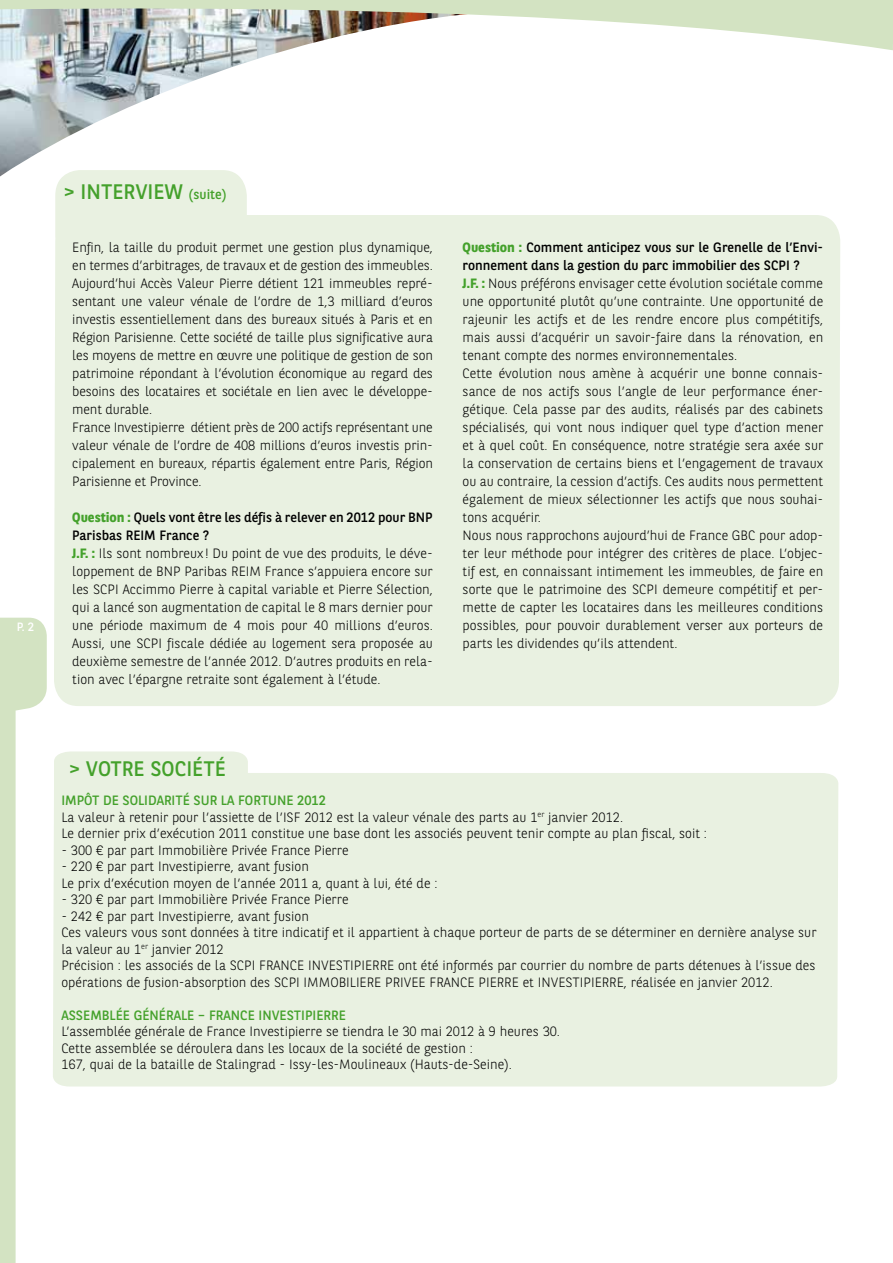
<style>
.page{position:relative;width:893px;height:1263px;background:#fff}
.page>*{position:absolute;margin:0;border:0;box-sizing:border-box;transform-origin:0 0}
.t1{font:21px "BNPP Sans";color:#44a12b}
.t2{font:300 13.5px/18px "BNPP Sans";color:#000}
.t3{font:13.5px "BNPP Sans";color:#44a12b}
.t4{font:12px "BNPP Sans";color:#fff}
.s1{font-size:13.5px}
.s2{font-weight:700;color:#44a12b}
.s3{font-weight:400}
.s4{font-weight:400;color:#44a12b}
</style>
<div class="page">
<svg style="left:0;top:618px;width:47px;height:645px"></svg>
<svg style="left:0;top:1px;width:893px;height:176px"></svg>
<hr style="left:0;top:0;width:893px;height:1px;background:#d3e3c2">
<div style="left:882px;top:0;width:11px;height:44px;background:#d3e3c2"></div>
<div style="left:54px;top:170px;width:786px;height:536px;background:#e9f1e1"></div>
<div style="left:53px;top:751px;width:785px;height:335px;background:#e9f1e1"></div>
<p class="t4" style="left:17px;top:619px;width:19px">P. 2</p>
<h1 class="t1" style="left:64px;top:177px;width:164px">&gt; Intervi ew <span class="s1">(suite)</span></h1>
<p class="t2" style="left:72px;top:238px;width:362px">Enfin, la taille du produit permet une gestion plus dynamique, en termes d’arbitrages, de travaux et de gestion des immeubles.<br>Aujourd’hui Accès Valeur Pierre détient 121 immeubles repré&shy;sentant une valeur vénale de l’ordre de 1,3 milliard d’euros investis essentiellement dans des bureaux situés à Paris et en Région Parisienne. Cette société de taille plus significative aura les moyens de mettre en œuvre une politique de gestion de son patrimoine répondant à l’évolution économique au regard des besoins des locataires et sociétale en lien avec le développe&shy;ment durable.<br>France Investipierre détient près de 200 actifs représentant une valeur vénale de l’ordre de 408 millions d’euros investis prin&shy;cipalement en bureaux, répartis également entre Paris, Région Parisienne et Province.</p>
<p class="t2" style="left:72px;top:508px;width:362px"><span class="s2">Question :</span> <span class="s3">Quels vont être les défis à relever en 2012 pour BNP Parisbas REIM France ?<br></span><span class="s2">J.F. :</span> Ils sont nombreux ! Du point de vue des produits, le déve&shy;loppement de BNP Paribas REIM France s’appuiera encore sur les SCPI Accimmo Pierre à capital variable et Pierre Sélection, qui a lancé son augmentation de capital le 8 mars dernier pour une période maximum de 4 mois pour 40 millions d’euros.<br>Aussi, une SCPI fiscale dédiée au logement sera proposée au deuxième semestre de l’année 2012. D’autres produits en rela&shy;tion avec l’épargne retraite sont également à l’étude.</p>
<p class="t2" style="left:463px;top:238px;width:362px"><span class="s2">Question :</span> <span class="s3">Comment anticipez vous sur le Grenelle de l’Envi&shy;ronnement dans la gestion du parc immobilier des SCPI ?<br></span><span class="s2">J.F. :</span> Nous préférons envisager cette évolution sociétale comme une opportunité plutôt qu’une contrainte. Une opportunité de rajeunir les actifs et de les rendre encore plus compétitifs, mais aussi d’acquérir un savoir-faire dans la rénovation, en tenant compte des normes environnementales.<br>Cette évolution nous amène à acquérir une bonne connais&shy;sance de nos actifs sous l’angle de leur performance éner&shy;gétique. Cela passe par des audits, réalisés par des cabinets spécialisés, qui vont nous indiquer quel type d’action mener et à quel coût. En conséquence, notre stratégie sera axée sur la conservation de certains biens et l’engagement de travaux ou au contraire, la cession d’actifs. Ces audits nous permettent également de mieux sélectionner les actifs que nous souhai&shy;tons acquérir.<br>Nous nous rapprochons aujourd’hui de France GBC pour adop&shy;ter leur méthode pour intégrer des critères de place. L’objec&shy;tif est, en connaissant intimement les immeubles, de faire en sorte que le patrimoine des SCPI demeure compétitif et per&shy;mette de capter les locataires dans les meilleures conditions possibles, pour pouvoir durablement verser aux porteurs de parts les dividendes qu’ils attendent.</p>
<h1 class="t1" style="left:69px;top:755px;width:155px">&gt; VOTRE SOCIÉTÉ</h1>
<p class="t2" style="left:61px;top:792px;width:647px;line-height:16.5px"><span class="s4">IMPÔT DE SOLIDARITÉ SUR LA FORTUNE 2012<br></span>La valeur à retenir pour l’assiette de l’ISF 2012 est la valeur vénale des parts au 1<sup>er</sup> janvier 2012.<br>Le dernier prix d’exécution 2011 constitue une base dont les associés peuvent tenir compte au plan fiscal, soit :</p>
<p class="t2" style="left:61px;top:840px;width:289px">- 300 € par part Immobilière Privée France Pierre</p>
<p class="t2" style="left:61px;top:858px;width:378px;line-height:16.5px">- 220 € par part Investipierre, avant fusion<br>Le prix d’exécution moyen de l’année 2011 a, quant à lui, été de :</p>
<p class="t2" style="left:61px;top:890px;width:289px">- 320 € par part Immobilière Privée France Pierre</p>
<p class="t2" style="left:61px;top:907px;width:757px;line-height:16.5px">- 242 € par part Investipierre, avant fusion<br>Ces valeurs vous sont données à titre indicatif et il appartient à chaque porteur de parts de se déterminer en dernière analyse sur la valeur au 1<sup>er</sup> janvier 2012<br>Précision : les associés de la SCPI France</p>
<p class="t2" style="left:61px;top:957px;width:756px;line-height:16.5px;text-indent:247px">INVESTIPIERRE ont été informés par courrier du nombre de parts détenues à l’issue des opérations de fusion-absorption des SCPI IMMOBILIERE PRIVEE FRANCE PIERRE et INVESTIPIERRE, réalisée en janvier 2012.</p>
<p class="t3" style="left:61px;top:1006px;width:284px">ASSEM BLÉE GÉNÉRALE – FRANCE INVESTIPIERRE</p>
<p class="t2" style="left:61px;top:1023px;width:500px;line-height:16.5px">L’assemblée générale de France Investipierre se tiendra le 30 mai 2012 à 9 heures 30.<br>Cette assemblée se déroulera dans les locaux de la société de gestion :<br>167, quai de la bataille de Stalingrad - Issy-les-Moulineaux (Hauts-de-Seine).</p>
</div>
